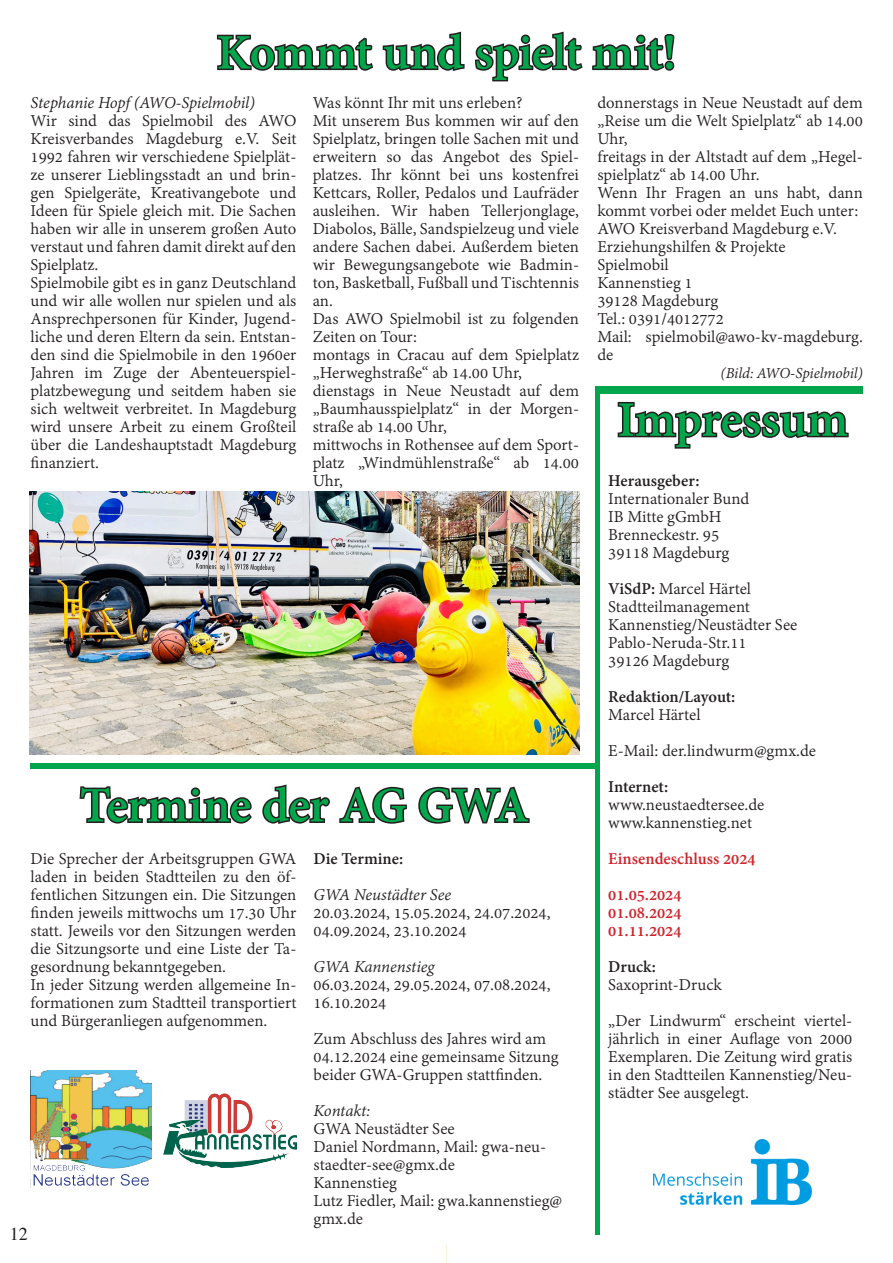
<style>
.page{position:relative;width:893px;height:1263px;background:#fff}
.page>*{position:absolute;margin:0;border:0;box-sizing:border-box;transform-origin:0 0}
.t1{font:700 54px "Adobe Devanagari";letter-spacing:-.015em;color:#00a54c}
.t2{font:18px/18px "Adobe Devanagari";color:#231f20}
.t3{font:italic 18px "Adobe Devanagari";letter-spacing:-.01em;color:#231f20}
.t4{font:700 18px "Adobe Devanagari";color:#231f20}
.t5{font:700 18px/36px "Adobe Devanagari";color:#d1232a}
.t6{font:18px "Times";color:#231f20}
.t7{font:italic 16.5px "Adobe Devanagari";letter-spacing:-.01em;color:#231f20}
.s1{font-weight:700}
</style>
<div class="page">
<svg style="left:617px;top:401px;width:232px;height:48px"></svg>
<div style="left:595px;top:387px;width:5px;height:847px;background:#00a54c"></div>
<img style="left:654px;top:1140px;width:157px;height:64px">
<div style="left:595px;top:386px;width:268px;height:8px;background:#00a54c"></div>
<div style="left:30px;top:763px;width:565px;height:6px;background:#00a54c"></div>
<svg style="left:216px;top:34px;width:157px;height:37px"></svg>
<svg style="left:382px;top:31px;width:83px;height:40px"></svg>
<svg style="left:474px;top:31px;width:109px;height:51px"></svg>
<svg style="left:592px;top:34px;width:83px;height:37px"></svg>
<svg style="left:79px;top:786px;width:173px;height:38px"></svg>
<svg style="left:262px;top:784px;width:68px;height:40px"></svg>
<svg style="left:339px;top:786px;width:68px;height:38px"></svg>
<svg style="left:418px;top:786px;width:112px;height:38px"></svg>
<img style="left:31px;top:1070px;width:120px;height:116px">
<img style="left:164px;top:1094px;width:132px;height:73px">
<img style="left:29px;top:491px;width:550px;height:264px">
<h1 class="t1" style="left:217px;top:22px;width:461px">Kommt und spielt mit!</h1>
<p class="t3" style="left:31px;top:93px;width:226px">Stephanie Hopf (AWO-Spielmobil)</p>
<p class="t2" style="left:31px;top:113px;width:267px">Wir sind das Spielmobil des AWO Kreisverbandes Magdeburg e.V. Seit 1992 fahren wir verschiedene Spielplät&shy;ze unserer Lieblingsstadt an und brin&shy;gen Spielgeräte, Kreativangebote und Ideen für Spiele gleich mit. Die Sachen haben wir alle in unserem großen Auto verstaut und fahren damit direkt auf den Spielplatz.<br>Spielmobile gibt es in ganz Deutschland und wir alle wollen nur spielen und als Ansprechpersonen für Kinder, Jugend&shy;liche und deren Eltern da sein. Entstan&shy;den sind die Spielmobile in den 1960er Jahren im Zuge der Abenteuerspiel&shy;platzbewegung und seitdem haben sie sich weltweit verbreitet. In Magdeburg wird unsere Arbeit zu einem Großteil über die Landeshauptstadt Magdeburg finanziert.</p>
<p class="t2" style="left:313px;top:95px;width:268px">Was könnt Ihr mit uns erleben?<br>Mit unserem Bus kommen wir auf den<br>Spielplatz, bringen tolle Sachen mit und erweitern so das Angebot des Spiel&shy;platzes. Ihr könnt bei uns kostenfrei<br>Kettcars, Roller, Pedalos und Laufräder ausleihen. Wir haben Tellerjonglage,<br>Diabolos, Bälle, Sandspielzeug und viele andere Sachen dabei. Außerdem bieten wir Bewegungsangebote wie Badmin&shy;ton, Basketball, Fußball und Tischtennis an.<br>Das AWO Spielmobil ist zu folgenden<br>Zeiten on Tour:<br>montags in Cracau auf dem Spielplatz „Herweghstraße“ ab 14.00 Uhr, dienstags in Neue Neustadt auf dem „Baumhausspielplatz“ in der Morgen&shy;straße ab 14.00 Uhr,<br>mittwochs in Rothensee auf dem Sport&shy;platz „Windmühlenstraße“ ab 14.00<br>Uhr,</p>
<p class="t2" style="left:597px;top:95px;width:267px">donnerstags in Neue Neustadt auf dem „Reise um die Welt Spielplatz“ ab 14.00<br>Uhr,<br>freitags in der Altstadt auf dem „Hegel&shy;spielplatz“ ab 14.00 Uhr.<br>Wenn Ihr Fragen an uns habt, dann kommt vorbei oder meldet Euch unter:<br>AWO Kreisverband Magdeburg e.V.<br>Erziehungshilfen &amp; Projekte<br>Spielmobil<br>Kannenstieg 1<br>39128 Magdeburg<br>Tel.: 0391/4012772<br>Mail: spielmobil@awo-kv-magdeburg. de</p>
<p class="t7" style="left:720px;top:364px;width:144px">(Bild: AWO-Spielmobil)</p>
<h1 class="t1" style="left:617px;top:389px;width:233px">Impressum</h1>
<p class="t4" style="left:608px;top:470px;width:93px">Herausgeber:</p>
<p class="t2" style="left:608px;top:491px;width:143px">Internationaler Bund<br>IB Mitte gGmbH<br>Brenneckestr. 95<br>39118 Magdeburg</p>
<p class="t2" style="left:608px;top:581px;width:190px"><span class="s1">ViSdP:</span> Marcel Härtel<br>Stadtteilmanagement<br>Kannenstieg/Neustädter See<br>Pablo-Neruda-Str.11<br>39126 Magdeburg</p>
<p class="t4" style="left:608px;top:686px;width:129px">Redaktion/Layout:</p>
<p class="t2" style="left:608px;top:698px;width:209px;line-height:36px">Marcel Härtel<br>E-Mail: der.lindwurm@gmx.de</p>
<p class="t4" style="left:608px;top:776px;width:61px">Internet:</p>
<p class="t2" style="left:608px;top:797px;width:158px">www.neustaedtersee.de www.kannenstieg.net</p>
<p class="t5" style="left:608px;top:843px;width:149px">Einsendeschluss 2024<br>01.05.2024</p>
<p class="t5" style="left:608px;top:906px;width:75px;line-height:18px">01.08.2024<br>01.11.2024</p>
<p class="t4" style="left:608px;top:956px;width:49px">Druck:</p>
<p class="t2" style="left:608px;top:968px;width:245px;line-height:36px">Saxoprint-Druck<br>„Der Lindwurm“ erscheint viertel-</p>
<p class="t2" style="left:608px;top:1031px;width:246px;text-align:justify">jährlich in einer Auflage von 2000<br>Exemplaren. Die Zeitung wird gratis in den Stadtteilen Kannenstieg/Neu&shy;städter See ausgelegt.</p>
<h1 class="t1" style="left:80px;top:774px;width:451px">Termine der AG GWA</h1>
<p class="t4" style="left:314px;top:848px;width:91px">Die Termine:</p>
<p class="t3" style="left:314px;top:885px;width:139px">GWA Neustädter See</p>
<p class="t2" style="left:314px;top:905px;width:238px">20.03.2024, 15.05.2024, 24.07.2024,<br>04.09.2024, 23.10.2024</p>
<p class="t3" style="left:314px;top:957px;width:123px">GWA Kannenstieg</p>
<p class="t2" style="left:314px;top:977px;width:238px">06.03.2024, 29.05.2024, 07.08.2024,<br>16.10.2024</p>
<p class="t2" style="left:314px;top:1031px;width:247px">Zum Abschluss des Jahres wird am<br>04.12.2024 eine gemeinsame Sitzung beider GWA-Gruppen stattfinden.</p>
<p class="t3" style="left:314px;top:1101px;width:58px">Kontakt:</p>
<p class="t2" style="left:314px;top:1121px;width:250px">GWA Neustädter See<br>Daniel Nordmann, Mail: gwa-neu&shy;staedter-see@gmx.de<br>Kannenstieg<br>Lutz Fiedler, Mail: gwa.kannenstieg@ gmx.de</p>
<p class="t2" style="left:31px;top:851px;width:267px">Die Sprecher der Arbeitsgruppen GWA laden in beiden Stadtteilen zu den öf&shy;fentlichen Sitzungen ein. Die Sitzungen finden jeweils mittwochs um 17.30 Uhr statt. Jeweils vor den Sitzungen werden die Sitzungsorte und eine Liste der Ta&shy;gesordnung bekanntgegeben.<br>In jeder Sitzung werden allgemeine In&shy;formationen zum Stadtteil transportiert und Bürgeranliegen aufgenommen.</p>
<p class="t6" style="left:10px;top:1217px;width:19px">12</p>
</div>
